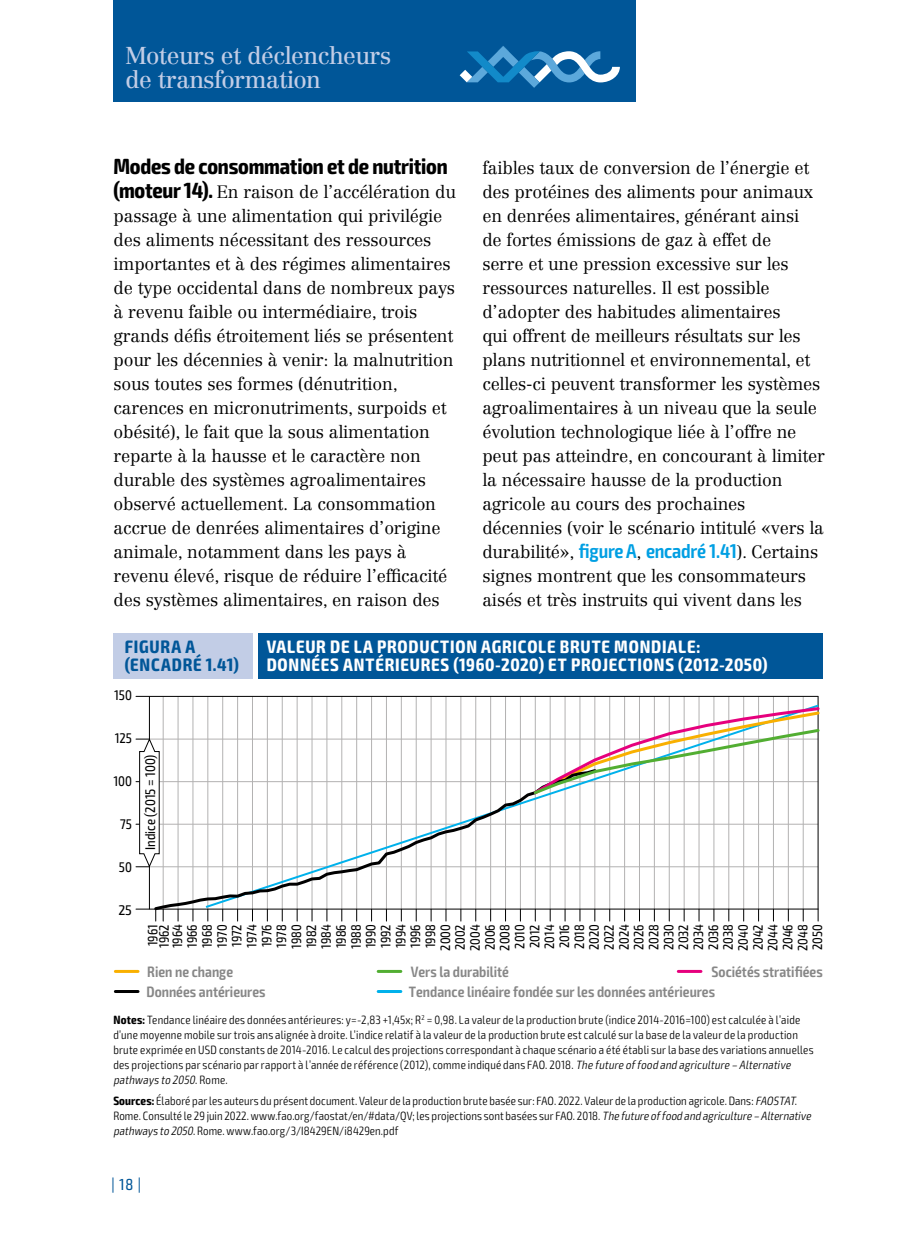
<style>
.page{position:relative;width:908px;height:1248px;background:#fff}
.page>*{position:absolute;margin:0;border:0;box-sizing:border-box;transform-origin:0 0}
.t1{font:24px/24px "Centennial LT Std";letter-spacing:-.025em;color:#c2cde6}
.t2{font:700 condensed 22px "Exo 2";letter-spacing:-.01em;color:#000}
.t3{font:700 condensed 18px/18px "Exo 2";letter-spacing:.045em;color:#fff}
.t4{font:700 condensed 18px/18px "Exo 2";letter-spacing:.045em;color:#005698}
.t5{font:300 17.6px/24px "Centennial LT Std";letter-spacing:-.01em;color:#000}
.t6{font:condensed 16px "Exo 2";color:#005698}
.t7{font:600 condensed 15px "Exo 2";color:#878787}
.t8{font:condensed 14px "Exo 2";color:#000}
.t9{font:condensed 14px "Exo 2";color:#000;scale:1.08 1}
.t10{font:condensed 13.6px/14.8px "Exo 2";color:#000}
.t11{font:300 condensed 12px/15px "Exo 2";letter-spacing:.015em;color:#000}
.s1{font-family:"Exo 2";font-weight:700;font-stretch:condensed;font-size:22px}
.s2{font-family:"Exo 2";font-weight:600;font-stretch:condensed;font-size:20px;color:#009fe3}
.s3{font-weight:700}
.s4{font-style:italic}
</style>
<div class="page">
<div style="left:113px;top:0;width:523px;height:102px;background:#005698"></div>
<svg style="left:459px;top:46px;width:160px;height:42px"></svg>
<hr style="left:149px;top:738px;width:668px;height:1px;background:#b3b2b2">
<hr style="left:163px;top:696px;width:1px;height:213px;background:#b3b2b2">
<hr style="left:178px;top:696px;width:1px;height:213px;background:#b3b2b2">
<hr style="left:192px;top:696px;width:1px;height:213px;background:#b3b2b2">
<hr style="left:207px;top:696px;width:1px;height:213px;background:#b3b2b2">
<hr style="left:222px;top:696px;width:1px;height:213px;background:#b3b2b2">
<hr style="left:237px;top:696px;width:1px;height:213px;background:#b3b2b2">
<hr style="left:252px;top:696px;width:1px;height:213px;background:#b3b2b2">
<hr style="left:267px;top:696px;width:1px;height:213px;background:#b3b2b2">
<hr style="left:282px;top:696px;width:1px;height:213px;background:#b3b2b2">
<hr style="left:297px;top:696px;width:1px;height:213px;background:#b3b2b2">
<hr style="left:311px;top:696px;width:1px;height:213px;background:#b3b2b2">
<hr style="left:326px;top:696px;width:1px;height:213px;background:#b3b2b2">
<hr style="left:341px;top:696px;width:1px;height:213px;background:#b3b2b2">
<hr style="left:356px;top:696px;width:1px;height:213px;background:#b3b2b2">
<hr style="left:371px;top:696px;width:1px;height:213px;background:#b3b2b2">
<hr style="left:386px;top:696px;width:1px;height:213px;background:#b3b2b2">
<hr style="left:401px;top:696px;width:1px;height:213px;background:#b3b2b2">
<hr style="left:415px;top:696px;width:1px;height:213px;background:#b3b2b2">
<hr style="left:430px;top:696px;width:1px;height:213px;background:#b3b2b2">
<hr style="left:445px;top:696px;width:1px;height:213px;background:#b3b2b2">
<hr style="left:460px;top:696px;width:1px;height:213px;background:#b3b2b2">
<hr style="left:475px;top:696px;width:1px;height:213px;background:#b3b2b2">
<hr style="left:490px;top:696px;width:1px;height:213px;background:#b3b2b2">
<hr style="left:505px;top:696px;width:1px;height:213px;background:#b3b2b2">
<hr style="left:520px;top:696px;width:1px;height:213px;background:#b3b2b2">
<hr style="left:534px;top:696px;width:1px;height:213px;background:#b3b2b2">
<hr style="left:549px;top:696px;width:1px;height:213px;background:#b3b2b2">
<hr style="left:564px;top:696px;width:1px;height:213px;background:#b3b2b2">
<hr style="left:579px;top:696px;width:1px;height:213px;background:#b3b2b2">
<hr style="left:594px;top:696px;width:1px;height:213px;background:#b3b2b2">
<hr style="left:609px;top:696px;width:1px;height:213px;background:#b3b2b2">
<hr style="left:624px;top:696px;width:1px;height:213px;background:#b3b2b2">
<hr style="left:639px;top:696px;width:1px;height:213px;background:#b3b2b2">
<hr style="left:653px;top:696px;width:1px;height:213px;background:#b3b2b2">
<hr style="left:668px;top:696px;width:1px;height:213px;background:#b3b2b2">
<hr style="left:683px;top:696px;width:1px;height:213px;background:#b3b2b2">
<hr style="left:698px;top:696px;width:1px;height:213px;background:#b3b2b2">
<hr style="left:713px;top:696px;width:1px;height:213px;background:#b3b2b2">
<hr style="left:728px;top:696px;width:1px;height:213px;background:#b3b2b2">
<hr style="left:743px;top:696px;width:1px;height:213px;background:#b3b2b2">
<hr style="left:757px;top:696px;width:1px;height:213px;background:#b3b2b2">
<hr style="left:772px;top:696px;width:1px;height:213px;background:#b3b2b2">
<hr style="left:787px;top:696px;width:1px;height:213px;background:#b3b2b2">
<hr style="left:802px;top:696px;width:1px;height:213px;background:#b3b2b2">
<svg style="left:609px;top:909px;width:1px;height:12px"></svg>
<svg style="left:624px;top:909px;width:1px;height:12px"></svg>
<svg style="left:639px;top:909px;width:1px;height:12px"></svg>
<svg style="left:653px;top:909px;width:1px;height:12px"></svg>
<svg style="left:668px;top:909px;width:1px;height:12px"></svg>
<svg style="left:683px;top:909px;width:1px;height:12px"></svg>
<svg style="left:698px;top:909px;width:1px;height:12px"></svg>
<svg style="left:713px;top:909px;width:1px;height:12px"></svg>
<svg style="left:728px;top:909px;width:1px;height:12px"></svg>
<svg style="left:743px;top:909px;width:1px;height:12px"></svg>
<svg style="left:772px;top:909px;width:1px;height:12px"></svg>
<svg style="left:787px;top:909px;width:1px;height:12px"></svg>
<svg style="left:802px;top:909px;width:1px;height:12px"></svg>
<svg style="left:817px;top:909px;width:1px;height:12px"></svg>
<svg style="left:136px;top:696px;width:13px;height:1px"></svg>
<hr style="left:149px;top:696px;width:1px;height:213px;background:#000">
<hr style="left:817px;top:696px;width:1px;height:213px;background:#000">
<hr style="left:136px;top:908px;width:681px;height:1px;background:#000">
<hr style="left:149px;top:696px;width:668px;height:1px;background:#000">
<hr style="left:115px;top:989px;width:23px;height:3px;background:#000">
<hr style="left:378px;top:989px;width:22px;height:3px;background:#00b1eb">
<hr style="left:678px;top:969px;width:22px;height:3px;background:#e6007d">
<hr style="left:378px;top:969px;width:22px;height:3px;background:#52ae32">
<hr style="left:115px;top:969px;width:23px;height:3px;background:#f9b000">
<svg style="left:136px;top:738px;width:23px;height:129px"></svg>
<svg style="left:203px;top:703px;width:616px;height:206px"></svg>
<svg style="left:152px;top:766px;width:446px;height:146px"></svg>
<svg style="left:531px;top:705px;width:289px;height:91px"></svg>
<div style="left:258px;top:633px;width:564px;height:45px;background:#005698"></div>
<div style="left:113px;top:633px;width:139px;height:45px;background:#c2cde6"></div>
<h1 class="t1" style="left:125px;top:43px;width:267px">Moteurs et déclencheurs de transformation</h1>
<p class="t2" style="left:113px;top:153px;width:335px">Modes de consommation et de nutrition</p>
<p class="t5" style="left:113px;top:180px;width:344px"><span class="s1">(moteur 14).</span> En raison de l’accélération du passage à une alimentation qui privilégie des aliments nécessitant des ressources importantes et à des régimes alimentaires de type occidental dans de nombreux pays à revenu faible ou intermédiaire, trois grands défis étroitement liés se présentent pour les décennies à venir: la malnutrition sous toutes ses formes (dénutrition, carences en micronutriments, surpoids et obésité), le fait que la sous alimentation reparte à la hausse et le caractère non durable des systèmes agroalimentaires observé actuellement. La consommation accrue de denrées alimentaires d’origine animale, notamment dans les pays à revenu élevé, risque de réduire l’efficacité des systèmes alimentaires, en raison des</p>
<p class="t5" style="left:482px;top:156px;width:344px">faibles taux de conversion de l’énergie et des protéines des aliments pour animaux en denrées alimentaires, générant ainsi<br>de fortes émissions de gaz à effet de<br>serre et une pression excessive sur les ressources naturelles. Il est possible d’adopter des habitudes alimentaires<br>qui offrent de meilleurs résultats sur les plans nutritionnel et environnemental, et celles-ci peuvent transformer les systèmes agroalimentaires à un niveau que la seule évolution technologique liée à l’offre ne peut pas atteindre, en concourant à limiter la nécessaire hausse de la production agricole au cours des prochaines décennies (voir le scénario intitulé «vers la durabilité», <span class="s2">figure A</span>, <span class="s2">encadré 1.41</span>). Certains signes montrent que les consommateurs aisés et très instruits qui vivent dans les</p>
<p class="t4" style="left:125px;top:637px;width:116px">FIGURA A (ENCADRÉ 1.41)</p>
<p class="t3" style="left:266px;top:637px;width:502px">VALEUR DE LA PRODUCTION AGRICOLE BRUTE MONDIALE:<br>DONNÉES ANTÉRIEURES (1960-2020) ET PROJECTIONS (2012-2050)</p>
<p class="t8" style="left:114px;top:687px;width:19px">150</p>
<p class="t8" style="left:115px;top:730px;width:19px">125</p>
<p class="t8" style="left:113px;top:773px;width:20px">100</p>
<p class="t8" style="left:120px;top:816px;width:13px">75</p>
<p class="t8" style="left:119px;top:859px;width:14px">50</p>
<p class="t8" style="left:142px;top:849px;width:96px;rotate:-90deg">Indice (2015 = 100)</p>
<p class="t9" style="left:118px;top:902px;width:14px">25</p>
<p class="t10" style="left:147px;top:947px;width:25px;line-height:11.4px;rotate:-90deg">1961<br>1962</p>
<p class="t10" style="left:170px;top:950px;width:28px;text-align:justify;rotate:-90deg">1964<br>1966<br>1968<br>1970<br>1972<br>1974<br>1976<br>1978<br>1980<br>1982<br>1984<br>1986<br>1988<br>1990<br>1992<br>1994<br>1996<br>1998<br>2000<br>2002<br>2004<br>2006<br>2008<br>2010<br>2012<br>2014<br>2016<br>2018<br>2020<br>2022<br>2024<br>2026<br>2028<br>2030<br>2032<br>2034<br>2036<br>2038<br>2040<br>2042<br>2044<br>2046<br>2048<br>2050</p>
<p class="t7" style="left:147px;top:962px;width:87px">Rien ne change</p>
<p class="t7" style="left:410px;top:962px;width:100px">Vers la durabilité</p>
<p class="t7" style="left:711px;top:962px;width:113px">Sociétés stratifiées</p>
<p class="t7" style="left:146px;top:982px;width:120px">Données antérieures</p>
<p class="t7" style="left:409px;top:982px;width:307px">Tendance linéaire fondée sur les données antérieures</p>
<p class="t11" style="left:113px;top:1012px;width:701px"><span class="s3">Notes:</span> Tendance linéaire des données antérieures: y=-2,83 +1,45x; R<sup>2</sup> = 0,98. La valeur de la production brute (indice 2014-2016=100) est calculée à l’aide d’une moyenne mobile sur trois ans alignée à droite. L’indice relatif à la valeur de la production brute est calculé sur la base de la valeur de la production brute exprimée en USD constants de 2014-2016. Le calcul des projections correspondant à chaque scénario a été établi sur la base des variations annuelles des projections par scénario par rapport à l’année de référence (2012), comme indiqué dans FAO. 2018. <span class="s4">The future offood and agriculture – Alternative pathways to 2050</span>. R o m e .</p>
<p class="t11" style="left:113px;top:1092px;width:701px"><span class="s3">Sources:</span> Élaboré par les auteurs du présent document. Valeur de la production brute basée sur: FAO. 2022. Valeur de la production agricole. Dans: <span class="s4">FAOSTAT</span>.<br>Rome. Consulté le 29 juin 2022. www.fao.org/faostat/en/#data/QV; les projections sont basées sur FAO. 2018. <span class="s4">Thefutureoffood and agriculture– Alternative pathwaysto 2050</span>. Rome. www.fao.org/3/I8429EN/i8429en.pdf</p>
<p class="t6" style="left:111px;top:1174px;width:31px">|18|</p>
</div>
